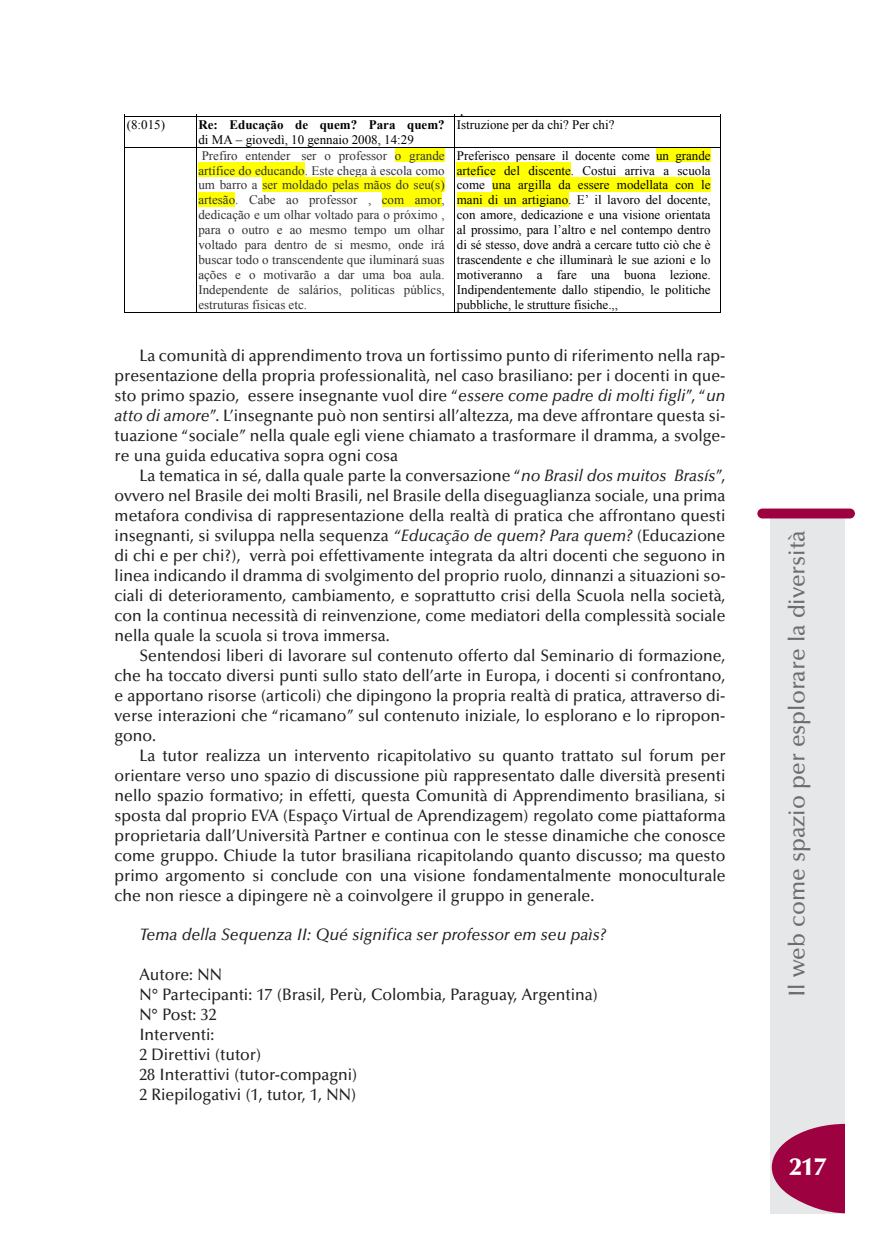
<style>
.page{position:relative;width:869px;height:1241px;background:#fff}
.page>*{position:absolute;margin:0;border:0;box-sizing:border-box;transform-origin:0 0}
.t1{font:900 24.5px "Optima";color:#fff}
.t2{font:500 22.75px "Optima";color:#6c6d70}
.t3{font:17.32px "Times New Roman";color:#000}
.t4{font:500 16.62px/19.9px "Optima";color:#231f20;scale:.95 1}
.t5{font:italic 500 16.62px "Optima";color:#231f20;scale:.95 1}
.t6{font:12.95px/14.9px "Times New Roman";color:#000}
.t7{font:12.95px/14.9px "Times New Roman";color:#333;text-align:justify}
.s1{font-weight:700}
.s2{font-style:italic}
</style>
<div class="page">
<div style="left:770px;top:516px;width:74px;height:697px;background:#e6e7e9"></div>
<div style="left:757px;top:508px;width:97px;height:10px;background:#9d0140;border-radius:5px"></div>
<svg style="left:771px;top:1123px;width:74px;height:89px"></svg>
<hr style="left:125px;top:116px;width:71px;height:1px;background:#000">
<hr style="left:197px;top:116px;width:257px;height:1px;background:#000">
<hr style="left:455px;top:116px;width:265px;height:1px;background:#000">
<hr style="left:124px;top:117px;width:1px;height:30px;background:#000">
<hr style="left:196px;top:117px;width:1px;height:30px;background:#000">
<hr style="left:454px;top:117px;width:1px;height:30px;background:#000">
<hr style="left:720px;top:117px;width:1px;height:30px;background:#000">
<div style="left:395px;top:147px;width:49px;height:15px;background:#ff0"></div>
<div style="left:198px;top:162px;width:107px;height:15px;background:#ff0"></div>
<div style="left:262px;top:177px;width:182px;height:15px;background:#ff0"></div>
<div style="left:198px;top:192px;width:37px;height:15px;background:#ff0"></div>
<div style="left:381px;top:192px;width:60px;height:15px;background:#ff0"></div>
<div style="left:656px;top:147px;width:54px;height:15px;background:#ff0"></div>
<div style="left:456px;top:162px;width:114px;height:15px;background:#ff0"></div>
<div style="left:492px;top:177px;width:218px;height:15px;background:#ff0"></div>
<div style="left:456px;top:192px;width:112px;height:15px;background:#ff0"></div>
<hr style="left:125px;top:147px;width:71px;height:1px;background:#000">
<hr style="left:197px;top:147px;width:257px;height:1px;background:#000">
<hr style="left:455px;top:147px;width:265px;height:1px;background:#000">
<hr style="left:124px;top:147px;width:1px;height:165px;background:#000">
<hr style="left:125px;top:312px;width:71px;height:1px;background:#000">
<hr style="left:196px;top:147px;width:1px;height:165px;background:#000">
<hr style="left:197px;top:312px;width:257px;height:1px;background:#000">
<hr style="left:454px;top:147px;width:1px;height:165px;background:#000">
<hr style="left:455px;top:312px;width:265px;height:1px;background:#000">
<hr style="left:720px;top:147px;width:1px;height:165px;background:#000">
<p class="t6" style="left:456px;top:101px;width:8px">q</p>
<p class="t6" style="left:127px;top:117px;width:40px">(8:015)</p>
<p class="t6" style="left:198px;top:117px;width:247px"><span class="s1">Re: Educação de quem? Para quem? </span>di MA – giovedì, 10 gennaio 2008, 14:29</p>
<p class="t6" style="left:456px;top:117px;width:159px">Istruzione per da chi? Per chi?</p>
<p class="t7" style="left:198px;top:148px;width:247px">Prefiro entender ser o professor o grande artífice do educando. Este chega à escola como um barro a ser moldado pelas mãos do seu(s) artesão. Cabe ao professor , com amor, dedicação e um olhar voltado para o próximo , para o outro e ao mesmo tempo um olhar voltado para dentro de si mesmo, onde irá buscar todo o transcendente que iluminará suas ações e o motivarão a dar uma boa aula.<br>Independente de salários, politicas públics, estruturas fisicas etc.</p>
<p class="t6" style="left:456px;top:148px;width:255px;text-align:justify">Preferisco pensare il docente come un grande artefice del discente. Costui arriva a scuola come una argilla da essere modellata con le mani di un artigiano. E’ il lavoro del docente, con amore, dedicazione e una visione orientata al prossimo, para l’altro e nel contempo dentro di sé stesso, dove andrà a cercare tutto ciò che è trascendente e che illuminarà le sue azioni e lo motiveranno a fare una buona lezione.<br>Indipendentemente dallo stipendio, le politiche pubbliche, le strutture fisiche.,,</p>
<p class="t4" style="left:139px;top:347px;width:618px">La comunità di apprendimento trova un fortissimo punto di riferimento nella rap-</p>
<p class="t4" style="left:115px;top:367px;width:644px">presentazione della propria professionalità, nel caso brasiliano: per i docenti in que-</p>
<p class="t4" style="left:115px;top:387px;width:644px">sto primo spazio, essere insegnante vuol dire “<span class="s2">essere come padre di molti figli</span>”, “<span class="s2">un</span></p>
<p class="t4" style="left:115px;top:407px;width:644px"><span class="s2">atto di amore</span>”. L’insegnante può non sentirsi all’altezza, ma deve affrontare questa si-</p>
<p class="t4" style="left:115px;top:427px;width:644px">tuazione “sociale” nella quale egli viene chiamato a trasformare il dramma, a svolge-</p>
<p class="t4" style="left:115px;top:447px;width:299px">re una guida educativa sopra ogni cosa</p>
<p class="t4" style="left:139px;top:467px;width:618px">La tematica in sé, dalla quale parte la conversazione “<span class="s2">no Brasil dos muitos Brasís</span>”,</p>
<p class="t4" style="left:115px;top:487px;width:644px">ovvero nel Brasile dei molti Brasili, nel Brasile della diseguaglianza sociale, una prima</p>
<p class="t4" style="left:115px;top:507px;width:644px">metafora condivisa di rappresentazione della realtà di pratica che affrontano questi</p>
<p class="t4" style="left:115px;top:527px;width:644px">insegnanti, si sviluppa nella sequenza <span class="s2">“Educação de quem? Para quem?</span> (Educazione</p>
<p class="t4" style="left:115px;top:547px;width:644px">di chi e per chi?), verrà poi effettivamente integrata da altri docenti che seguono in</p>
<p class="t4" style="left:115px;top:567px;width:644px">linea indicando il dramma di svolgimento del proprio ruolo, dinnanzi a situazioni so-</p>
<p class="t4" style="left:115px;top:587px;width:644px">ciali di deterioramento, cambiamento, e soprattutto crisi della Scuola nella società,</p>
<p class="t4" style="left:115px;top:606px;width:644px">con la continua necessità di reinvenzione, come mediatori della complessità sociale</p>
<p class="t4" style="left:115px;top:626px;width:291px">nella quale la scuola si trova immersa.</p>
<p class="t4" style="left:139px;top:646px;width:618px">Sentendosi liberi di lavorare sul contenuto offerto dal Seminario di formazione,</p>
<p class="t4" style="left:115px;top:666px;width:644px">che ha toccato diversi punti sullo stato dell’arte in Europa, i docenti si confrontano,</p>
<p class="t4" style="left:115px;top:686px;width:644px">e apportano risorse (articoli) che dipingono la propria realtà di pratica, attraverso di-</p>
<p class="t4" style="left:115px;top:706px;width:644px">verse interazioni che “ricamano” sul contenuto iniziale, lo esplorano e lo ripropon-</p>
<p class="t4" style="left:115px;top:726px;width:45px">gono.</p>
<p class="t4" style="left:139px;top:746px;width:618px">La tutor realizza un intervento ricapitolativo su quanto trattato sul forum per</p>
<p class="t4" style="left:115px;top:766px;width:644px">orientare verso uno spazio di discussione più rappresentato dalle diversità presenti</p>
<p class="t4" style="left:115px;top:786px;width:644px">nello spazio formativo; in effetti, questa Comunità di Apprendimento brasiliana, si</p>
<p class="t4" style="left:115px;top:806px;width:644px">sposta dal proprio EVA (Espaço Virtual de Aprendizagem) regolato come piattaforma</p>
<p class="t4" style="left:115px;top:826px;width:644px">proprietaria dall’Università Partner e continua con le stesse dinamiche che conosce</p>
<p class="t4" style="left:114px;top:846px;width:644px">come gruppo. Chiude la tutor brasiliana ricapitolando quanto discusso; ma questo</p>
<p class="t4" style="left:114px;top:866px;width:644px">primo argomento si conclude con una visione fondamentalmente monoculturale</p>
<p class="t4" style="left:114px;top:886px;width:506px">che non riesce a dipingere nè a coinvolgere il gruppo in generale.</p>
<p class="t5" style="left:139px;top:928px;width:492px">Tema della Sequenza II: Qué significa ser professor em seu paìs?</p>
<p class="t4" style="left:139px;top:966px;width:484px">Autore: NN<br>N° Partecipanti: 17 (Brasil, Perù, Colombia, Paraguay, Argentina)<br>N° Post: 32<br>Interventi:<br>2 Direttivi (tutor)<br>28 Interattivi (tutor-compagni)<br>2 Riepilogativi (1, tutor, 1, NN)</p>
<p class="t3" style="left:370px;top:373px;width:212px">essere insegnante vuol dire "<span class="s2">e</span></p>
<p class="t2" style="left:787px;top:997px;width:468px;rotate:-90deg">Il web come spazio per esplorare la diversità</p>
<p class="t1" style="left:789px;top:1156px;width:38px">217</p>
</div>
